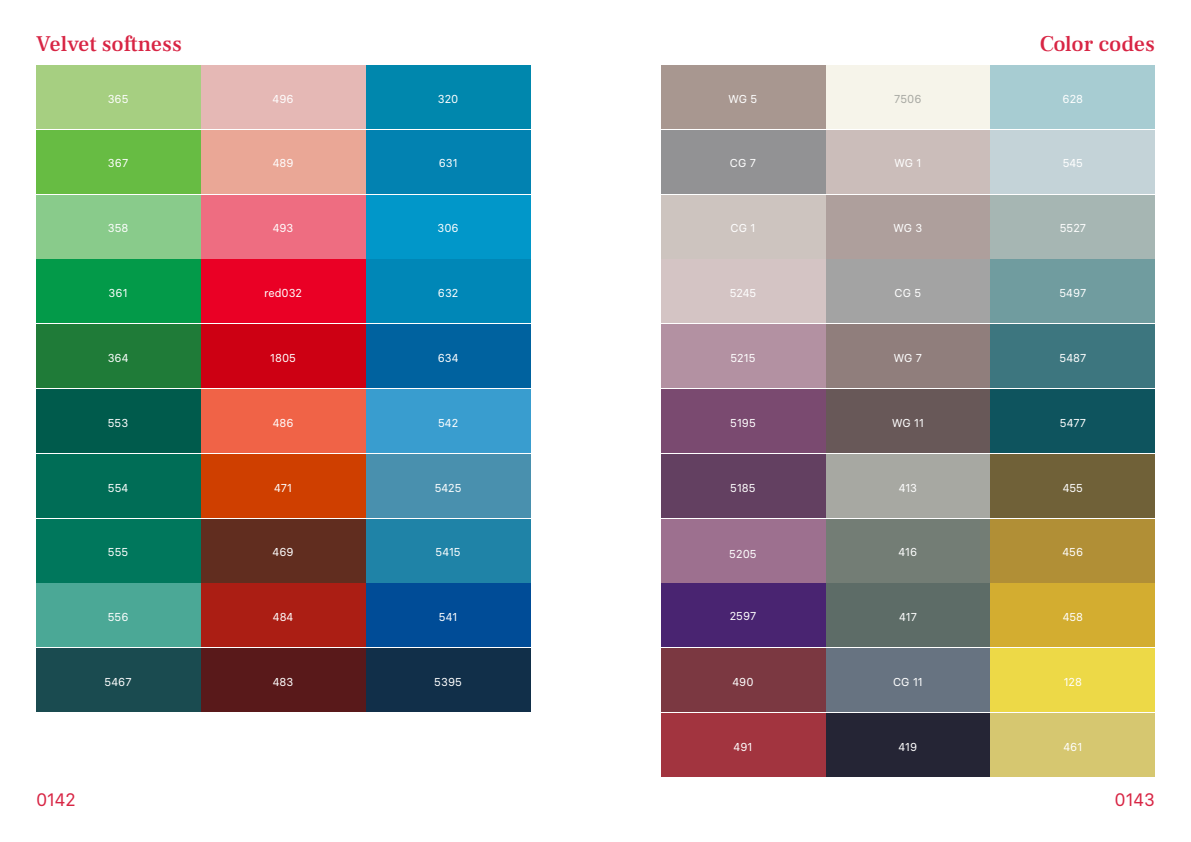
<style>
.page{position:relative;width:1191px;height:842px;background:#fff}
.page>*{position:absolute;margin:0;border:0;box-sizing:border-box;transform-origin:0 0}
.t1{font:500 22px "Frank Ruhl Libre";color:#d82544}
.t2{font:18px "Basier Square";color:#d82544}
.t3{font:11.5px "Basier Square";color:#fff}
.t4{font:11.5px "Basier Square";color:#a7a8a2}
</style>
<div class="page">
<div style="left:36px;top:65px;width:164px;height:64px;background:#a6cf81"></div>
<div style="left:201px;top:65px;width:164px;height:64px;background:#e5b8b5"></div>
<div style="left:36px;top:130px;width:164px;height:63px;background:#67bc43"></div>
<div style="left:201px;top:130px;width:164px;height:63px;background:#eaa796"></div>
<div style="left:36px;top:195px;width:164px;height:63px;background:#89cb8b"></div>
<div style="left:201px;top:195px;width:164px;height:63px;background:#ee6d81"></div>
<div style="left:36px;top:260px;width:164px;height:63px;background:#039a49"></div>
<div style="left:201px;top:260px;width:164px;height:63px;background:#ea0025"></div>
<div style="left:36px;top:324px;width:164px;height:64px;background:#1f7b38"></div>
<div style="left:201px;top:324px;width:164px;height:64px;background:#cd0013"></div>
<div style="left:36px;top:389px;width:164px;height:64px;background:#005b4c"></div>
<div style="left:201px;top:389px;width:164px;height:64px;background:#f06347"></div>
<div style="left:36px;top:454px;width:164px;height:63px;background:#006d56"></div>
<div style="left:201px;top:454px;width:164px;height:63px;background:#cf3f00"></div>
<div style="left:36px;top:519px;width:164px;height:63px;background:#00775c"></div>
<div style="left:201px;top:519px;width:164px;height:63px;background:#612d1f"></div>
<div style="left:36px;top:584px;width:164px;height:63px;background:#4ba896"></div>
<div style="left:201px;top:584px;width:164px;height:63px;background:#ab1e14"></div>
<div style="left:36px;top:648px;width:164px;height:64px;background:#1a4b50"></div>
<div style="left:201px;top:648px;width:164px;height:64px;background:#59191a"></div>
<div style="left:366px;top:454px;width:164px;height:63px;background:#4990ae"></div>
<div style="left:366px;top:519px;width:164px;height:63px;background:#1f83a7"></div>
<div style="left:366px;top:584px;width:164px;height:63px;background:#004c97"></div>
<div style="left:366px;top:648px;width:164px;height:64px;background:#112f49"></div>
<div style="left:366px;top:65px;width:164px;height:64px;background:#0087ad"></div>
<div style="left:366px;top:130px;width:164px;height:63px;background:#0282b1"></div>
<div style="left:366px;top:195px;width:164px;height:63px;background:#0197c9"></div>
<div style="left:366px;top:260px;width:164px;height:63px;background:#0087b7"></div>
<div style="left:366px;top:324px;width:164px;height:64px;background:#00629f"></div>
<div style="left:366px;top:389px;width:164px;height:64px;background:#399dcf"></div>
<div style="left:826px;top:130px;width:164px;height:63px;background:#cbbdba"></div>
<div style="left:826px;top:65px;width:164px;height:64px;background:#f6f4ea"></div>
<div style="left:826px;top:195px;width:164px;height:63px;background:#ae9f9c"></div>
<div style="left:826px;top:260px;width:164px;height:63px;background:#a3a3a3"></div>
<div style="left:826px;top:324px;width:164px;height:64px;background:#907e7c"></div>
<div style="left:826px;top:389px;width:164px;height:64px;background:#685858"></div>
<div style="left:826px;top:454px;width:164px;height:63px;background:#a7a8a2"></div>
<div style="left:826px;top:519px;width:164px;height:63px;background:#737d75"></div>
<div style="left:826px;top:584px;width:164px;height:63px;background:#5d6c67"></div>
<div style="left:826px;top:648px;width:164px;height:64px;background:#677381"></div>
<div style="left:826px;top:713px;width:164px;height:64px;background:#252535"></div>
<div style="left:990px;top:65px;width:165px;height:64px;background:#a7ccd2"></div>
<div style="left:990px;top:130px;width:165px;height:63px;background:#c4d3d8"></div>
<div style="left:990px;top:195px;width:165px;height:63px;background:#a6b6b3"></div>
<div style="left:990px;top:260px;width:165px;height:63px;background:#709c9f"></div>
<div style="left:990px;top:324px;width:165px;height:64px;background:#3d767f"></div>
<div style="left:990px;top:389px;width:165px;height:64px;background:#0e545e"></div>
<div style="left:990px;top:454px;width:165px;height:63px;background:#706138"></div>
<div style="left:990px;top:519px;width:165px;height:63px;background:#b18f36"></div>
<div style="left:990px;top:584px;width:165px;height:63px;background:#d3ad30"></div>
<div style="left:990px;top:648px;width:165px;height:64px;background:#edd947"></div>
<div style="left:990px;top:713px;width:165px;height:64px;background:#d6c770"></div>
<div style="left:661px;top:65px;width:164px;height:64px;background:#a89790"></div>
<div style="left:661px;top:130px;width:164px;height:63px;background:#929294"></div>
<div style="left:661px;top:195px;width:164px;height:63px;background:#cdc4bf"></div>
<div style="left:661px;top:260px;width:164px;height:63px;background:#d4c4c4"></div>
<div style="left:661px;top:324px;width:164px;height:64px;background:#b391a2"></div>
<div style="left:661px;top:389px;width:164px;height:64px;background:#7a4a70"></div>
<div style="left:661px;top:454px;width:164px;height:63px;background:#634061"></div>
<div style="left:661px;top:519px;width:164px;height:63px;background:#9d708f"></div>
<div style="left:661px;top:584px;width:164px;height:63px;background:#492471"></div>
<div style="left:661px;top:648px;width:164px;height:64px;background:#7b3841"></div>
<div style="left:661px;top:713px;width:164px;height:64px;background:#a2343f"></div>
<p class="t1" style="left:36px;top:30px;width:147px">Velvet softness</p>
<p class="t1" style="left:1039px;top:30px;width:117px">Color codes</p>
<p class="t3" style="left:108px;top:91px;width:22px">365</p>
<p class="t3" style="left:273px;top:91px;width:23px">496</p>
<p class="t3" style="left:438px;top:91px;width:22px">320</p>
<p class="t3" style="left:728px;top:91px;width:30px">WG 5</p>
<p class="t4" style="left:894px;top:91px;width:29px">7506</p>
<p class="t3" style="left:1062px;top:91px;width:22px">628</p>
<p class="t3" style="left:108px;top:156px;width:22px">367</p>
<p class="t3" style="left:273px;top:156px;width:22px">489</p>
<p class="t3" style="left:439px;top:156px;width:20px">631</p>
<p class="t3" style="left:730px;top:156px;width:28px">CG 7</p>
<p class="t3" style="left:894px;top:156px;width:28px">WG 1</p>
<p class="t3" style="left:1062px;top:156px;width:22px">545</p>
<p class="t3" style="left:108px;top:221px;width:22px">358</p>
<p class="t3" style="left:273px;top:221px;width:22px">493</p>
<p class="t3" style="left:437px;top:221px;width:23px">306</p>
<p class="t3" style="left:730px;top:221px;width:26px">CG 1</p>
<p class="t3" style="left:893px;top:221px;width:31px">WG 3</p>
<p class="t3" style="left:1059px;top:221px;width:28px">5527</p>
<p class="t3" style="left:109px;top:286px;width:20px">361</p>
<p class="t3" style="left:264px;top:286px;width:39px">red032</p>
<p class="t3" style="left:438px;top:286px;width:22px">632</p>
<p class="t3" style="left:729px;top:286px;width:28px">5245</p>
<p class="t3" style="left:894px;top:286px;width:28px">CG 5</p>
<p class="t3" style="left:1059px;top:286px;width:28px">5497</p>
<p class="t3" style="left:108px;top:351px;width:22px">364</p>
<p class="t3" style="left:270px;top:351px;width:27px">1805</p>
<p class="t3" style="left:438px;top:351px;width:22px">634</p>
<p class="t3" style="left:730px;top:351px;width:27px">5215</p>
<p class="t3" style="left:893px;top:351px;width:30px">WG 7</p>
<p class="t3" style="left:1059px;top:351px;width:28px">5487</p>
<p class="t3" style="left:108px;top:415px;width:22px">553</p>
<p class="t3" style="left:273px;top:415px;width:22px">486</p>
<p class="t3" style="left:438px;top:415px;width:22px">542</p>
<p class="t3" style="left:730px;top:415px;width:27px">5195</p>
<p class="t3" style="left:892px;top:415px;width:33px">WG 11</p>
<p class="t3" style="left:1060px;top:415px;width:27px">5477</p>
<p class="t3" style="left:108px;top:480px;width:22px">554</p>
<p class="t3" style="left:274px;top:480px;width:19px">471</p>
<p class="t3" style="left:435px;top:480px;width:28px">5425</p>
<p class="t3" style="left:730px;top:480px;width:27px">5185</p>
<p class="t3" style="left:898px;top:480px;width:20px">413</p>
<p class="t3" style="left:1062px;top:480px;width:22px">455</p>
<p class="t3" style="left:108px;top:545px;width:22px">555</p>
<p class="t3" style="left:273px;top:545px;width:23px">469</p>
<p class="t3" style="left:435px;top:545px;width:27px">5415</p>
<p class="t3" style="left:729px;top:546px;width:29px">5205</p>
<p class="t3" style="left:898px;top:545px;width:20px">416</p>
<p class="t3" style="left:1062px;top:545px;width:22px">456</p>
<p class="t3" style="left:108px;top:610px;width:22px">556</p>
<p class="t3" style="left:273px;top:610px;width:22px">484</p>
<p class="t3" style="left:439px;top:610px;width:20px">541</p>
<p class="t3" style="left:729px;top:608px;width:28px">2597</p>
<p class="t3" style="left:899px;top:610px;width:19px">417</p>
<p class="t3" style="left:1062px;top:610px;width:22px">458</p>
<p class="t3" style="left:105px;top:675px;width:28px">5467</p>
<p class="t3" style="left:273px;top:675px;width:22px">483</p>
<p class="t3" style="left:434px;top:675px;width:29px">5395</p>
<p class="t3" style="left:732px;top:675px;width:23px">490</p>
<p class="t3" style="left:893px;top:675px;width:31px">CG 11</p>
<p class="t3" style="left:1063px;top:675px;width:20px">128</p>
<p class="t3" style="left:898px;top:739px;width:20px">419</p>
<p class="t3" style="left:733px;top:739px;width:20px">491</p>
<p class="t3" style="left:1063px;top:739px;width:20px">461</p>
<p class="t2" style="left:36px;top:788px;width:41px">0142</p>
<p class="t2" style="left:1114px;top:788px;width:42px">0143</p>
</div>
